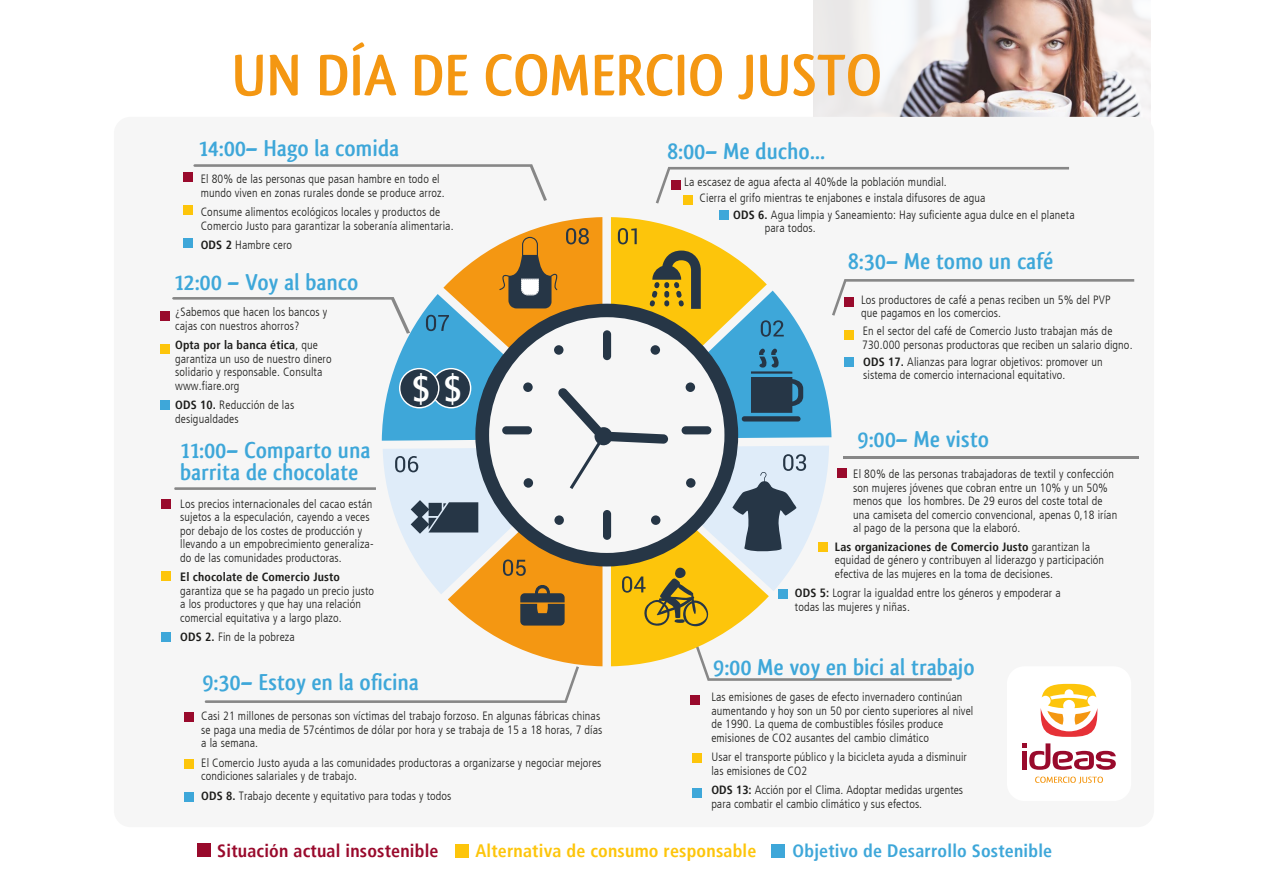
<style>
.page{position:relative;width:1263px;height:893px;background:#fff}
.page>*{position:absolute;margin:0;border:0;box-sizing:border-box;transform-origin:0 0}
.t1{font:700 61.05px "Qlassik";letter-spacing:.01em;color:#f49712}
.t2{font:700 condensed 35.7px "Frutiger LT";color:#fff}
.t3{font:700 24px/22.5px "Qlassik";letter-spacing:.01em;color:#3ea7d9}
.t4{font:700 condensed 18px "Frutiger LT";letter-spacing:.01em;color:#fdc50b}
.t5{font:700 condensed 18px "Frutiger LT";letter-spacing:.01em;color:#3ea7d9}
.t6{font:700 condensed 18px "Frutiger LT";letter-spacing:.01em;color:#990a2c}
.t7{font:300 condensed 12px/13.5px "Frutiger LT";letter-spacing:.01em;color:#1d1d1b}
.t8{font:700 condensed 12px "Frutiger LT";letter-spacing:.01em;color:#1d1d1b}
.s1{font-weight:700}
</style>
<div class="page">
<img style="left:813px;top:0;width:337px;height:121px">
<div style="left:114px;top:117px;width:1040px;height:710px;background:#f6f6f6;border-radius:17px"></div>
<svg style="left:656px;top:167px;width:413px;height:37px"></svg>
<svg style="left:489px;top:317px;width:235px;height:236px"></svg>
<svg style="left:611px;top:446px;width:341px;height:235px"></svg>
<svg style="left:611px;top:217px;width:523px;height:221px"></svg>
<hr style="left:843px;top:456px;width:296px;height:3px;background:#878787">
<svg style="left:193px;top:164px;width:354px;height:37px"></svg>
<svg style="left:172px;top:217px;width:430px;height:224px"></svg>
<svg style="left:174px;top:448px;width:428px;height:255px"></svg>
<div style="left:183px;top:172px;width:10px;height:10px;background:#990a2c"></div>
<div style="left:183px;top:205px;width:10px;height:10px;background:#fdc50b"></div>
<div style="left:183px;top:239px;width:10px;height:9px;background:#3ea7d9"></div>
<div style="left:161px;top:312px;width:9px;height:9px;background:#990a2c"></div>
<div style="left:161px;top:345px;width:9px;height:9px;background:#fdc50b"></div>
<div style="left:161px;top:400px;width:9px;height:10px;background:#3ea7d9"></div>
<div style="left:844px;top:297px;width:10px;height:9px;background:#990a2c"></div>
<div style="left:844px;top:330px;width:10px;height:9px;background:#fdc50b"></div>
<div style="left:844px;top:357px;width:10px;height:10px;background:#3ea7d9"></div>
<div style="left:161px;top:500px;width:10px;height:9px;background:#990a2c"></div>
<div style="left:161px;top:572px;width:10px;height:9px;background:#fdc50b"></div>
<div style="left:161px;top:632px;width:10px;height:9px;background:#3ea7d9"></div>
<div style="left:184px;top:712px;width:10px;height:10px;background:#990a2c"></div>
<div style="left:184px;top:759px;width:10px;height:9px;background:#fdc50b"></div>
<div style="left:184px;top:792px;width:10px;height:10px;background:#3ea7d9"></div>
<div style="left:671px;top:180px;width:9px;height:10px;background:#990a2c"></div>
<div style="left:683px;top:195px;width:10px;height:10px;background:#fdc50b"></div>
<div style="left:719px;top:210px;width:9px;height:9px;background:#3ea7d9"></div>
<div style="left:837px;top:469px;width:9px;height:9px;background:#990a2c"></div>
<div style="left:818px;top:542px;width:9px;height:9px;background:#fdc50b"></div>
<div style="left:778px;top:589px;width:10px;height:10px;background:#3ea7d9"></div>
<div style="left:691px;top:695px;width:9px;height:9px;background:#990a2c"></div>
<div style="left:692px;top:753px;width:10px;height:9px;background:#fdc50b"></div>
<div style="left:692px;top:788px;width:10px;height:9px;background:#3ea7d9"></div>
<div style="left:197px;top:843px;width:14px;height:14px;background:#990a2c"></div>
<div style="left:455px;top:844px;width:13px;height:13px;background:#fdc50b"></div>
<div style="left:771px;top:844px;width:13px;height:13px;background:#3ea7d9"></div>
<div style="left:1007px;top:666px;width:124px;height:135px;background:#fff;border-radius:17px"></div>
<svg style="left:1022px;top:743px;width:94px;height:27px"></svg>
<svg style="left:1035px;top:777px;width:68px;height:6px"></svg>
<svg style="left:1041px;top:684px;width:56px;height:53px"></svg>
<h1 class="t1" style="left:232px;top:40px;width:651px">UN DÍA DE COMERCIO JUSTO</h1>
<h3 class="t3" style="left:198px;top:137px;width:202px">14:00– Hago la comida</h3>
<h3 class="t3" style="left:667px;top:139px;width:160px">8:00– Me ducho…</h3>
<p class="t7" style="left:201px;top:173px;width:245px">El 80% de las personas que pasan hambre en todo el mundo viven en zonas rurales donde se produce arroz.</p>
<p class="t7" style="left:201px;top:206px;width:254px">Consume alimentos ecológicos locales y productos de<br>Comercio Justo para garantizar la soberanía alimentaria.</p>
<p class="t7" style="left:201px;top:239px;width:93px"><span class="s1">ODS 2</span> Hambre cero</p>
<h3 class="t3" style="left:174px;top:271px;width:185px">12:00 – Voy al banco</h3>
<p class="t7" style="left:175px;top:306px;width:154px">¿Sabemos que hacen los bancos y cajas con nuestros ahorros?</p>
<p class="t7" style="left:175px;top:339px;width:158px"><span class="s1">Opta por la banca ética</span>, que garantiza un uso de nuestro dinero solidario y responsable. Consulta www.fiare.org</p>
<p class="t7" style="left:175px;top:399px;width:121px"><span class="s1">ODS 10.</span> Reducción de las desigualdades</p>
<h3 class="t3" style="left:180px;top:439px;width:192px">11:00– Comparto una barrita de chocolate</h3>
<p class="t7" style="left:180px;top:497px;width:195px">Los precios internacionales del cacao están sujetos a la especulación, cayendo a veces por debajo de los costes de producción y llevando a un empobrecimiento generaliza&shy;do de las comunidades productoras.</p>
<p class="t8" style="left:180px;top:570px;width:161px">El chocolate de Comercio Justo</p>
<p class="t7" style="left:180px;top:584px;width:195px">garantiza que se ha pagado un precio justo a los productores y que hay una relación comercial equitativa y a largo plazo.</p>
<p class="t7" style="left:180px;top:630px;width:116px"><span class="s1">ODS 2.</span> Fin de la pobreza</p>
<h2 class="t2" style="left:412px;top:368px;width:52px">$ $</h2>
<h3 class="t3" style="left:203px;top:671px;width:218px">9:30– Estoy en la oficina</h3>
<p class="t7" style="left:201px;top:710px;width:403px">Casi 21 millones de personas son víctimas del trabajo forzoso. En algunas fábricas chinas se paga una media de 57céntimos de dólar por hora y se trabaja de 15 a 18 horas, 7 días a la semana.</p>
<p class="t7" style="left:201px;top:756px;width:402px">El Comercio Justo ayuda a las comunidades productoras a organizarse y negociar mejores condiciones salariales y de trabajo.</p>
<p class="t7" style="left:201px;top:789px;width:252px"><span class="s1">ODS 8.</span> Trabajo decente y equitativo para todas y todos</p>
<p class="t7" style="left:700px;top:174px;width:287px;line-height:16.5px;text-indent:-15px">La escasez de agua afecta al 40%de la población mundial.<br>Cierra el grifo mientras te enjabones e instala difusores de agua</p>
<p class="t7" style="left:765px;top:208px;width:311px;text-indent:-32px"><span class="s1">ODS 6.</span> Agua limpia y Saneamiento: Hay suficiente agua dulce en el planeta para todos.</p>
<h3 class="t3" style="left:848px;top:250px;width:207px">8:30– Me tomo un café</h3>
<p class="t7" style="left:861px;top:293px;width:251px">Los productores de café a penas reciben un 5% del PVP que pagamos en los comercios.</p>
<p class="t7" style="left:862px;top:324px;width:272px">En el sector del café de Comercio Justo trabajan más de<br>730.000 personas productoras que reciben un salario digno.</p>
<p class="t7" style="left:863px;top:355px;width:241px"><span class="s1">ODS 17.</span> Alianzas para lograr objetivos: promover un sistema de comercio internacional equitativo.</p>
<h3 class="t3" style="left:858px;top:427px;width:133px">9:00– Me visto</h3>
<p class="t7" style="left:853px;top:467px;width:265px">El 80% de las personas trabajadoras de textil y confección son mujeres jóvenes que cobran entre un 10% y un 50% menos que los hombres. De 29 euros del coste total de una camiseta del comercio convencional, apenas 0,18 irían al pago de la persona que la elaboró.</p>
<p class="t7" style="left:835px;top:540px;width:271px"><span class="s1">Las organizaciones de Comercio Justo</span> garantizan la equidad de género y contribuyen al liderazgo y participación efectiva de las mujeres en la toma de decisiones.</p>
<p class="t7" style="left:795px;top:587px;width:267px"><span class="s1">ODS 5:</span> Lograr la igualdad entre los géneros y empoderar a todas las mujeres y niñas.</p>
<h3 class="t3" style="left:713px;top:655px;width:263px">9:00 Me voy en bici al trabajo</h3>
<p class="t7" style="left:711px;top:690px;width:264px">Las emisiones de gases de efecto invernadero continúan aumentando y hoy son un 50 por ciento superiores al nivel de 1990. La quema de combustibles fósiles produce emisiones de CO2 ausantes del cambio climático</p>
<p class="t7" style="left:711px;top:750px;width:257px">Usar el transporte público y la bicicleta ayuda a disminuir las emisiones de CO2</p>
<p class="t7" style="left:711px;top:783px;width:253px"><span class="s1">ODS 13:</span> Acción por el Clima. Adoptar medidas urgentes para combatir el cambio climático y sus efectos.</p>
<h3 class="t6" style="left:217px;top:840px;width:223px">Situación actual insostenible</h3>
<h3 class="t4" style="left:475px;top:840px;width:283px">Alternativa de consumo responsable</h3>
<h3 class="t5" style="left:793px;top:840px;width:261px">Objetivo de Desarrollo Sostenible</h3>
</div>
